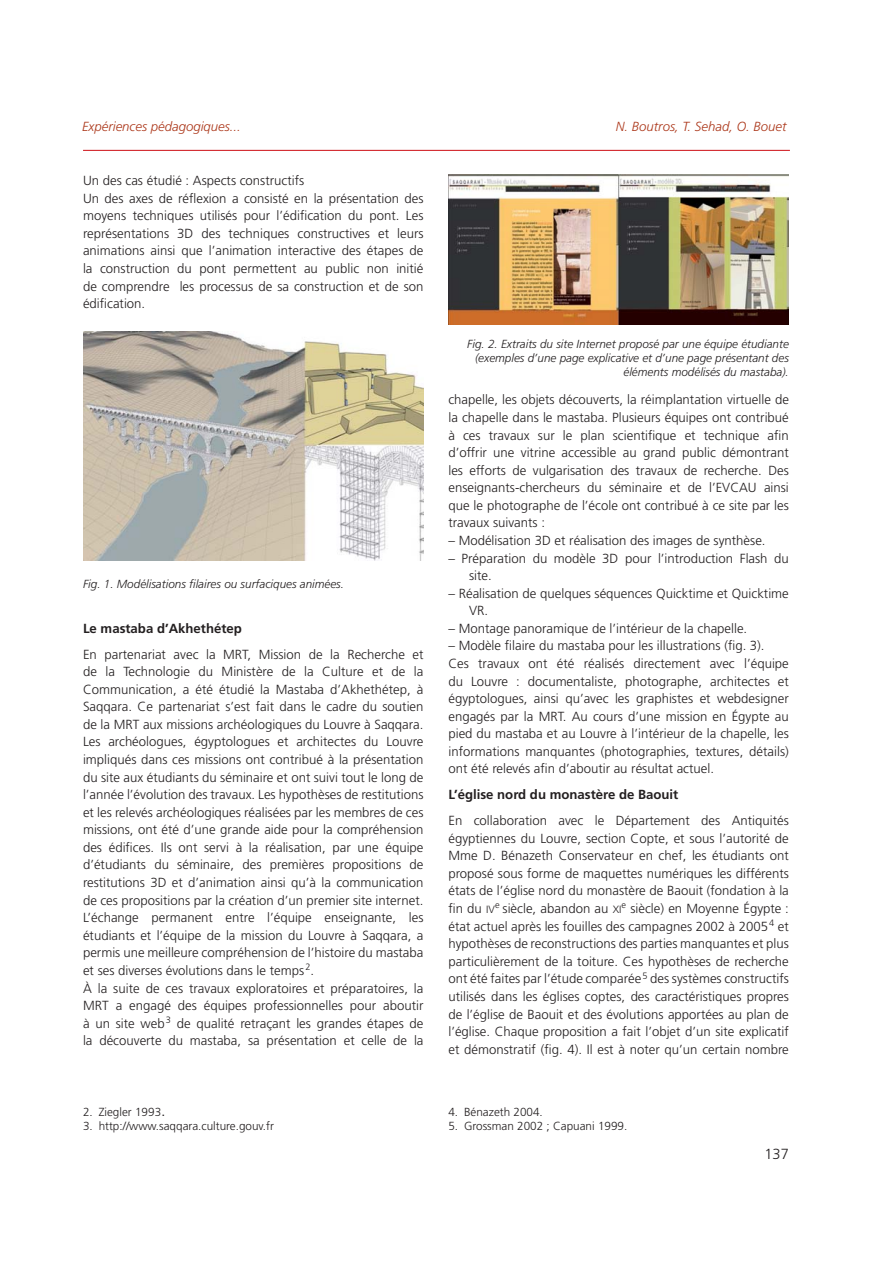
<style>
.page{position:relative;width:893px;height:1263px;background:#fff}
.page>*{position:absolute;margin:0;border:0;box-sizing:border-box;transform-origin:0 0}
.t1{font:300 14.7px "Frutiger";color:#231f20}
.t2{font:300 13.2px/17.5px "Frutiger";color:#231f20}
.t3{font:700 13.2px "Frutiger";color:#231f20}
.t4{font:italic 300 13.2px "Frutiger";color:#ac381b}
.t5{font:italic 300 11.7px/14.1px "Frutiger";color:#231f20;text-align:right}
.t6{font:300 11.7px "Frutiger";color:#231f20}
.s1{font-size:16.05px}
.s2{font-family:"Frutiger Light SC800";font-weight:400;font-size:10.5px}
</style>
<div class="page">
<hr style="left:83px;top:150px;width:707px;height:1px;background:#d2232a">
<img style="left:83px;top:331px;width:340px;height:230px">
<img style="left:448px;top:175px;width:340px;height:150px">
<p class="t4" style="left:82px;top:121px;width:160px">Expériences pédagogiques...</p>
<p class="t4" style="left:616px;top:121px;width:172px">N. Boutros, T. Sehad, O. Bouet</p>
<p class="t2" style="left:83px;top:173px;width:342px">Un des cas étudié : Aspects constructifs<br>Un des axes de réflexion a consisté en la présentation des moyens techniques utilisés pour l’édification du pont. Les représentations 3D des techniques constructives et leurs animations ainsi que l’animation interactive des étapes de la construction du pont permettent au public non initié de comprendre les processus de sa construction et de son édification.</p>
<p class="t5" style="left:83px;top:578px;width:263px">Fig. 1. Modélisations filaires ou surfaciques animées.</p>
<p class="t3" style="left:83px;top:623px;width:160px">Le mastaba d’Akhethétep</p>
<p class="t2" style="left:83px;top:646px;width:342px">En partenariat avec la MRT, Mission de la Recherche et de la Technologie du Ministère de la Culture et de la Communication, a été étudié la Mastaba d’Akhethétep, à Saqqara. Ce partenariat s’est fait dans le cadre du soutien de la MRT aux missions archéologiques du Louvre à Saqqara.<br>Les archéologues, égyptologues et architectes du Louvre impliqués dans ces missions ont contribué à la présentation du site aux étudiants du séminaire et ont suivi tout le long de l’année l’évolution des travaux. Les hypothèses de restitutions et les relevés archéologiques réalisées par les membres de ces missions, ont été d’une grande aide pour la compréhension des édifices. Ils ont servi à la réalisation, par une équipe d’étudiants du séminaire, des premières propositions de restitutions 3D et d’animation ainsi qu’à la communication de ces propositions par la création d’un premier site internet.<br>L’échange permanent entre l’équipe enseignante, les étudiants et l’équipe de la mission du Louvre à Saqqara, a permis une meilleure compréhension de l’histoire du mastaba et ses diverses évolutions dans le temps <sup>2</sup>.<br>À la suite de ces travaux exploratoires et préparatoires, la MRT a engagé des équipes professionnelles pour aboutir à un site web <sup>3</sup> de qualité retraçant les grandes étapes de la découverte du mastaba, sa présentation et celle de la</p>
<p class="t6" style="left:83px;top:1108px;width:84px">2. Ziegler 1993<span class="s1">.</span></p>
<p class="t6" style="left:83px;top:1121px;width:192px">3. http://www.saqqara.culture.gouv.fr</p>
<p class="t5" style="left:467px;top:338px;width:323px">Fig. 2. Extraits du site Internet proposé par une équipe étudiante (exemples d’une page explicative et d’une page présentant des éléments modélisés du mastaba).</p>
<p class="t2" style="left:448px;top:392px;width:342px;text-align:justify">chapelle, les objets découverts, la réimplantation virtuelle de la chapelle dans le mastaba. Plusieurs équipes ont contribué à ces travaux sur le plan scientifique et technique afin d’offrir une vitrine accessible au grand public démontrant les efforts de vulgarisation des travaux de recherche. Des enseignants-chercheurs du séminaire et de l’EVCAU ainsi que le photographe de l’école ont contribué à ce site par les travaux suivants :</p>
<p class="t2" style="left:448px;top:533px;width:319px">– Modélisation 3D et réalisation des images de synthèse.</p>
<p class="t2" style="left:469px;top:550px;width:321px;text-indent:-21px">– Préparation du modèle 3D pour l’introduction Flash du site.</p>
<p class="t2" style="left:469px;top:585px;width:321px;text-indent:-21px">– Réalisation de quelques séquences Quicktime et Quicktime<br>VR.</p>
<p class="t2" style="left:448px;top:621px;width:300px">– Montage panoramique de l’intérieur de la chapelle.</p>
<p class="t2" style="left:448px;top:638px;width:342px">– Modèle filaire du mastaba pour les illustrations (fig. 3).<br>Ces travaux ont été réalisés directement avec l’équipe du Louvre : documentaliste, photographe, architectes et égyptologues, ainsi qu’avec les graphistes et webdesigner engagés par la MRT. Au cours d’une mission en Égypte au pied du mastaba et au Louvre à l’intérieur de la chapelle, les informations manquantes (photographies, textures, détails) ont été relevés afin d’aboutir au résultat actuel.</p>
<p class="t3" style="left:448px;top:789px;width:231px">L’église nord du monastère de Baouit</p>
<p class="t2" style="left:448px;top:813px;width:342px;text-align:justify">En collaboration avec le Département des Antiquités égyptiennes du Louvre, section Copte, et sous l’autorité de Mme D. Bénazeth Conservateur en chef, les étudiants ont proposé sous forme de maquettes numériques les différents états de l’église nord du monastère de Baouit (fondation à la fin du <span class="s2">IV</span><sup>e</sup> siècle, abandon au <span class="s2">XI</span><sup>e</sup> siècle) en Moyenne Égypte : état actuel après les fouilles des campagnes 2002 à 2005 <sup>4</sup> et hypothèses de reconstructions des parties manquantes et plus particulièrement de la toiture. Ces hypothèses de recherche ont été faites par l’étude comparée <sup>5</sup> des systèmes constructifs utilisés dans les églises coptes, des caractéristiques propres de l’église de Baouit et des évolutions apportées au plan de l’église. Chaque proposition a fait l’objet d’un site explicatif et démonstratif (fig. 4). Il est à noter qu’un certain nombre</p>
<p class="t6" style="left:448px;top:1108px;width:96px">4. Bénazeth 2004.</p>
<p class="t6" style="left:448px;top:1121px;width:180px">5. Grossman 2002 ; Capuani 1999.</p>
<p class="t1" style="left:764px;top:1148px;width:26px">137</p>
</div>
